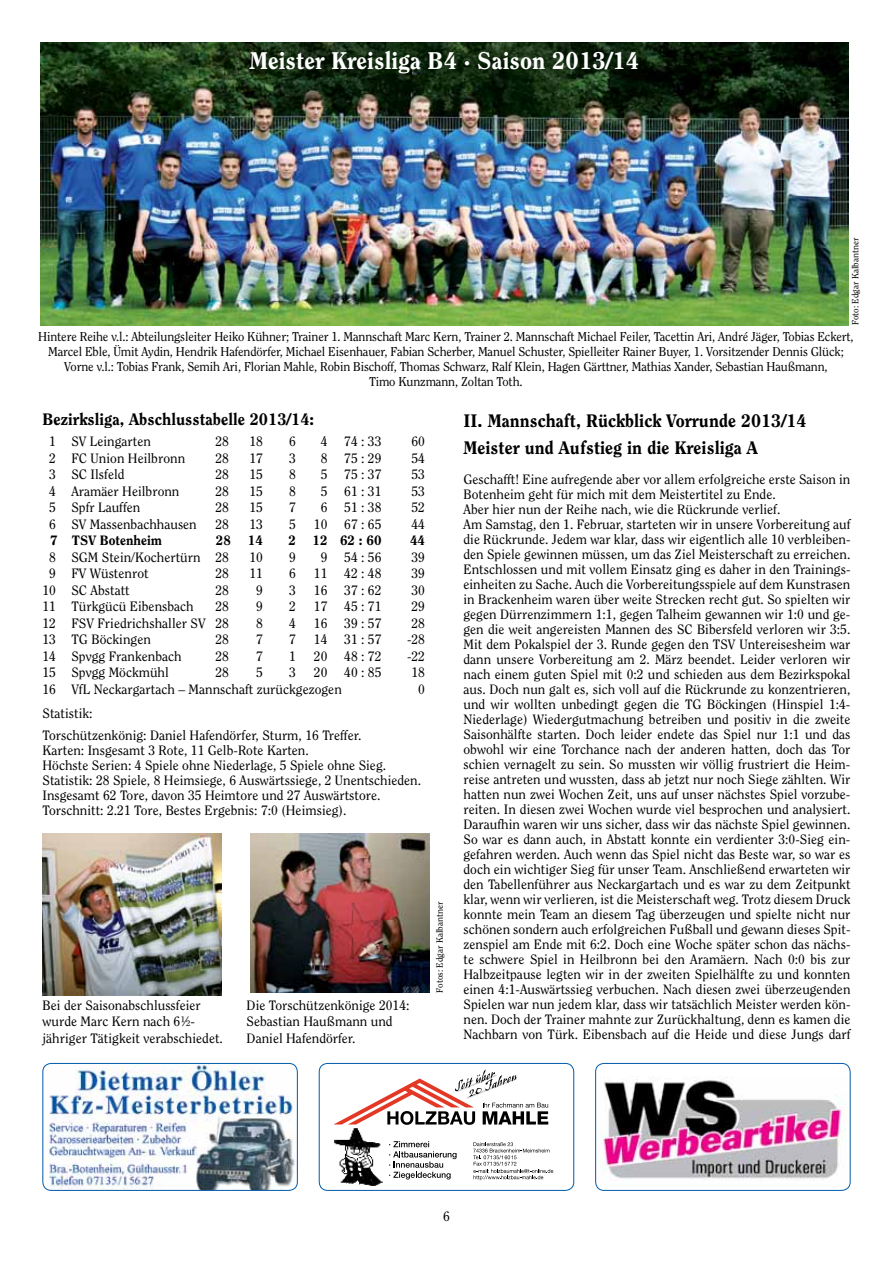
<style>
.page{position:relative;width:893px;height:1263px;background:#fff}
.page>*{position:absolute;margin:0;border:0;box-sizing:border-box;transform-origin:0 0}
.t1{font:800 24px "Clearface";color:#fff}
.t2{font:800 18px/27px "Clearface";color:#000}
.t3{font:800 16.5px "Clearface";color:#000}
.t4{font:13.5px/15px "Clearface";color:#000}
.t5{font:800 13.5px "Clearface";color:#000}
.t6{font:12.75px/15px "Clearface LT";letter-spacing:-.01em;color:#000;text-align:center}
.t7{font:9px "Clearface";color:#000}
</style>
<div class="page">
<img style="left:40px;top:43px;width:808px;height:282px">
<img style="left:43px;top:833px;width:178px;height:162px">
<img style="left:251px;top:833px;width:178px;height:160px">
<img style="left:43px;top:1063px;width:254px;height:127px">
<div style="left:43px;top:1063px;width:255px;height:128px;border:1px solid #005baa;border-radius:9px"></div>
<img style="left:334px;top:1128px;width:49px;height:58px">
<svg style="left:389px;top:1141px;width:68px;height:38px"></svg>
<svg style="left:473px;top:1142px;width:80px;height:38px"></svg>
<svg style="left:333px;top:1069px;width:215px;height:56px"></svg>
<div style="left:319px;top:1063px;width:255px;height:128px;border:1px solid #005baa;border-radius:9px"></div>
<img style="left:597px;top:1076px;width:249px;height:110px">
<div style="left:595px;top:1063px;width:255px;height:128px;border:1px solid #005baa;border-radius:9px"></div>
<h1 class="t1" style="left:249px;top:46px;width:391px">Meister Kreisliga B4 · Saison 2013/14</h1>
<p class="t7" style="left:850px;top:325px;width:89px;rotate:-90deg">Foto: Edgar Kalbantner</p>
<p class="t6" style="left:38px;top:329px;width:817px">Hintere Reihe v.l.: Abteilungsleiter Heiko Kühner; Trainer 1. Mannschaft Marc Kern, Trainer 2. Mannschaft Michael Feiler, Tacettin Ari, André Jäger, Tobias Eckert, Marcel Eble, Ümit Aydin, Hendrik Hafendörfer, Michael Eisenhauer, Fabian Scherber, Manuel Schuster, Spielleiter Rainer Buyer, 1. Vorsitzender Dennis Glück; Vorne v.l.: Tobias Frank, Semih Ari, Florian Mahle, Robin Bischoff, Thomas Schwarz, Ralf Klein, Hagen Gärttner, Mathias Xander, Sebastian Haußmann,<br>Timo Kunzmann, Zoltan Toth.</p>
<p class="t3" style="left:43px;top:409px;width:273px">Bezirksliga, Abschlusstabelle 2013/14:</p>
<p class="t4" style="left:49px;top:434px;width:103px">1 SV Leingarten</p>
<p class="t4" style="left:215px;top:434px;width:15px">28</p>
<p class="t4" style="left:249px;top:434px;width:15px">18</p>
<p class="t4" style="left:289px;top:434px;width:8px">6</p>
<p class="t4" style="left:321px;top:434px;width:62px">4 74 : 33</p>
<p class="t4" style="left:411px;top:434px;width:15px">60</p>
<p class="t4" style="left:49px;top:450px;width:137px">2 FC Union Heilbronn</p>
<p class="t4" style="left:215px;top:450px;width:15px">28</p>
<p class="t4" style="left:249px;top:450px;width:15px">17</p>
<p class="t4" style="left:289px;top:450px;width:8px">3</p>
<p class="t4" style="left:321px;top:450px;width:62px">8 75 : 29</p>
<p class="t4" style="left:411px;top:450px;width:15px">54</p>
<p class="t4" style="left:49px;top:467px;width:77px">3 SC Ilsfeld</p>
<p class="t4" style="left:215px;top:467px;width:15px">28</p>
<p class="t4" style="left:249px;top:467px;width:15px">15</p>
<p class="t4" style="left:289px;top:467px;width:8px">8</p>
<p class="t4" style="left:321px;top:467px;width:62px">5 75 : 37</p>
<p class="t4" style="left:411px;top:467px;width:15px">53</p>
<p class="t4" style="left:49px;top:483px;width:132px">4 Aramäer Heilbronn</p>
<p class="t4" style="left:215px;top:483px;width:15px">28</p>
<p class="t4" style="left:249px;top:483px;width:15px">15</p>
<p class="t4" style="left:289px;top:483px;width:8px">8</p>
<p class="t4" style="left:321px;top:483px;width:62px">5 61 : 31</p>
<p class="t4" style="left:411px;top:483px;width:15px">53</p>
<p class="t4" style="left:49px;top:500px;width:93px">5 Spfr Lauffen</p>
<p class="t4" style="left:215px;top:500px;width:15px">28</p>
<p class="t4" style="left:249px;top:500px;width:15px">15</p>
<p class="t4" style="left:289px;top:500px;width:8px">7</p>
<p class="t4" style="left:321px;top:500px;width:62px">6 51 : 38</p>
<p class="t4" style="left:411px;top:500px;width:15px">52</p>
<p class="t4" style="left:49px;top:516px;width:149px">6 SV Massenbachhausen</p>
<p class="t4" style="left:215px;top:516px;width:15px">28</p>
<p class="t4" style="left:249px;top:516px;width:15px">13</p>
<p class="t4" style="left:289px;top:516px;width:8px">5</p>
<p class="t4" style="left:314px;top:516px;width:69px">10 67 : 65</p>
<p class="t4" style="left:411px;top:516px;width:15px">44</p>
<p class="t5" style="left:50px;top:532px;width:114px">7 TSV Botenheim</p>
<p class="t5" style="left:216px;top:532px;width:17px">28</p>
<p class="t5" style="left:248px;top:532px;width:17px">14</p>
<p class="t5" style="left:288px;top:532px;width:95px">2 12 62 : 60</p>
<p class="t5" style="left:410px;top:532px;width:17px">44</p>
<p class="t4" style="left:49px;top:549px;width:181px">8 SGM Stein/Kochertürn 28</p>
<p class="t4" style="left:249px;top:549px;width:15px">10</p>
<p class="t4" style="left:289px;top:549px;width:8px">9</p>
<p class="t4" style="left:321px;top:549px;width:62px">9 54 : 56</p>
<p class="t4" style="left:411px;top:549px;width:15px">39</p>
<p class="t4" style="left:49px;top:566px;width:101px">9 FV Wüstenrot</p>
<p class="t4" style="left:215px;top:566px;width:15px">28</p>
<p class="t4" style="left:249px;top:566px;width:15px">11</p>
<p class="t4" style="left:289px;top:566px;width:8px">6</p>
<p class="t4" style="left:314px;top:566px;width:69px">11 42 : 48</p>
<p class="t4" style="left:411px;top:566px;width:15px">39</p>
<p class="t4" style="left:43px;top:582px;width:89px">10 SC Abstatt</p>
<p class="t4" style="left:215px;top:582px;width:15px">28</p>
<p class="t4" style="left:256px;top:582px;width:8px">9</p>
<p class="t4" style="left:289px;top:582px;width:8px">3</p>
<p class="t4" style="left:314px;top:582px;width:69px">16 37 : 62</p>
<p class="t4" style="left:411px;top:582px;width:15px">30</p>
<p class="t4" style="left:43px;top:599px;width:153px">11 Türkgücü Eibensbach</p>
<p class="t4" style="left:215px;top:599px;width:15px">28</p>
<p class="t4" style="left:256px;top:599px;width:8px">9</p>
<p class="t4" style="left:289px;top:599px;width:8px">2</p>
<p class="t4" style="left:314px;top:599px;width:69px">17 45 : 71</p>
<p class="t4" style="left:411px;top:599px;width:15px">29</p>
<p class="t4" style="left:43px;top:615px;width:188px">12 FSV Friedrichshaller SV 28</p>
<p class="t4" style="left:256px;top:615px;width:8px">8</p>
<p class="t4" style="left:289px;top:615px;width:8px">4</p>
<p class="t4" style="left:314px;top:615px;width:69px">16 39 : 57</p>
<p class="t4" style="left:411px;top:615px;width:15px">28</p>
<p class="t4" style="left:43px;top:632px;width:110px">13 TG Böckingen</p>
<p class="t4" style="left:215px;top:632px;width:15px">28</p>
<p class="t4" style="left:256px;top:632px;width:8px">7</p>
<p class="t4" style="left:289px;top:632px;width:8px">7</p>
<p class="t4" style="left:314px;top:632px;width:69px">14 31 : 57</p>
<p class="t4" style="left:407px;top:632px;width:20px">-28</p>
<p class="t4" style="left:43px;top:648px;width:141px">14 Spvgg Frankenbach</p>
<p class="t4" style="left:215px;top:648px;width:15px">28</p>
<p class="t4" style="left:256px;top:648px;width:8px">7</p>
<p class="t4" style="left:289px;top:648px;width:8px">1</p>
<p class="t4" style="left:314px;top:648px;width:69px">20 48 : 72</p>
<p class="t4" style="left:407px;top:648px;width:20px">-22</p>
<p class="t4" style="left:43px;top:665px;width:128px">15 Spvgg Möckmühl</p>
<p class="t4" style="left:215px;top:665px;width:15px">28</p>
<p class="t4" style="left:256px;top:665px;width:8px">5</p>
<p class="t4" style="left:289px;top:665px;width:8px">3</p>
<p class="t4" style="left:314px;top:665px;width:69px">20 40 : 85</p>
<p class="t4" style="left:411px;top:665px;width:15px">18</p>
<p class="t4" style="left:43px;top:681px;width:301px">16 VfL Neckargartach – Mannschaft zurückgezogen</p>
<p class="t4" style="left:418px;top:681px;width:8px">0</p>
<p class="t4" style="left:43px;top:702px;width:320px;line-height:22.5px">Statistik:<br>Torschützenkönig: Daniel Hafendörfer, Sturm, 16 Treffer.</p>
<p class="t4" style="left:43px;top:743px;width:380px">Karten: Insgesamt 3 Rote, 11 Gelb-Rote Karten.<br>Höchste Serien: 4 Spiele ohne Niederlage, 5 Spiele ohne Sieg.<br>Statistik: 28 Spiele, 8 Heimsiege, 6 Auswärtssiege, 2 Unentschieden.<br>Insgesamt 62 Tore, davon 35 Heimtore und 27 Auswärtstore.<br>Torschnitt: 2.21 Tore, Bestes Ergebnis: 7:0 (Heimsieg).</p>
<p class="t4" style="left:43px;top:997px;width:182px;line-height:16.5px">Bei der Saisonabschlussfeier wurde Marc Kern nach 6½- jähriger Tätigkeit verabschiedet.</p>
<p class="t4" style="left:247px;top:997px;width:164px;line-height:16.5px">Die Torschützenkönige 2014:<br>Sebastian Haußmann und<br>Daniel Hafendörfer.</p>
<p class="t7" style="left:434px;top:993px;width:93px;rotate:-90deg">Fotos: Edgar Kalbantner</p>
<h2 class="t2" style="left:463px;top:407px;width:344px">II. Mannschaft, Rückblick Vorrunde 2013/14<br>Meister und Aufstieg in die Kreisliga A</h2>
<p class="t4" style="left:463px;top:472px;width:388px">Geschafft! Eine aufregende aber vor allem erfolgreiche erste Saison in Botenheim geht für mich mit dem Meistertitel zu Ende.<br>Aber hier nun der Reihe nach, wie die Rückrunde verlief.<br>Am Samstag, den 1. Februar, starteten wir in unsere Vorbereitung auf die Rückrunde. Jedem war klar, dass wir eigentlich alle 10 verbleiben&shy;den Spiele gewinnen müssen, um das Ziel Meisterschaft zu erreichen.<br>Entschlossen und mit vollem Einsatz ging es daher in den Trainings&shy;einheiten zu Sache. Auch die Vorbereitungsspiele auf dem Kunstrasen in Brackenheim waren über weite Strecken recht gut. So spielten wir gegen Dürrenzimmern 1:1, gegen Talheim gewannen wir 1:0 und ge&shy;gen die weit angereisten Mannen des SC Bibersfeld verloren wir 3:5.<br>Mit dem Pokalspiel der 3. Runde gegen den TSV Untereisesheim war dann unsere Vorbereitung am 2. März beendet. Leider verloren wir nach einem guten Spiel mit 0:2 und schieden aus dem Bezirkspokal aus. Doch nun galt es, sich voll auf die Rückrunde zu konzentrieren, und wir wollten unbedingt gegen die TG Böckingen (Hinspiel 1:4- Niederlage) Wiedergutmachung betreiben und positiv in die zweite Saisonhälfte starten. Doch leider endete das Spiel nur 1:1 und das obwohl wir eine Torchance nach der anderen hatten, doch das Tor schien vernagelt zu sein. So mussten wir völlig frustriert die Heim&shy;reise antreten und wussten, dass ab jetzt nur noch Siege zählten. Wir hatten nun zwei Wochen Zeit, uns auf unser nächstes Spiel vorzube&shy;reiten. In diesen zwei Wochen wurde viel besprochen und analysiert.<br>Daraufhin waren wir uns sicher, dass wir das nächste Spiel gewinnen.<br>So war es dann auch, in Abstatt konnte ein verdienter 3:0-Sieg ein&shy;gefahren werden. Auch wenn das Spiel nicht das Beste war, so war es doch ein wichtiger Sieg für unser Team. Anschließend erwarteten wir den Tabellenführer aus Neckargartach und es war zu dem Zeitpunkt klar, wenn wir verlieren, ist die Meisterschaft weg. Trotz diesem Druck konnte mein Team an diesem Tag überzeugen und spielte nicht nur schönen sondern auch erfolgreichen Fußball und gewann dieses Spit&shy;zenspiel am Ende mit 6:2. Doch eine Woche später schon das nächs&shy;te schwere Spiel in Heilbronn bei den Aramäern. Nach 0:0 bis zur Halbzeitpause legten wir in der zweiten Spielhälfte zu und konnten einen 4:1-Auswärtssieg verbuchen. Nach diesen zwei überzeugenden Spielen war nun jedem klar, dass wir tatsächlich Meister werden kön&shy;nen. Doch der Trainer mahnte zur Zurückhaltung, denn es kamen die Nachbarn von Türk. Eibensbach auf die Heide und diese Jungs darf</p>
<p class="t4" style="left:443px;top:1208px;width:8px">6</p>
</div>
